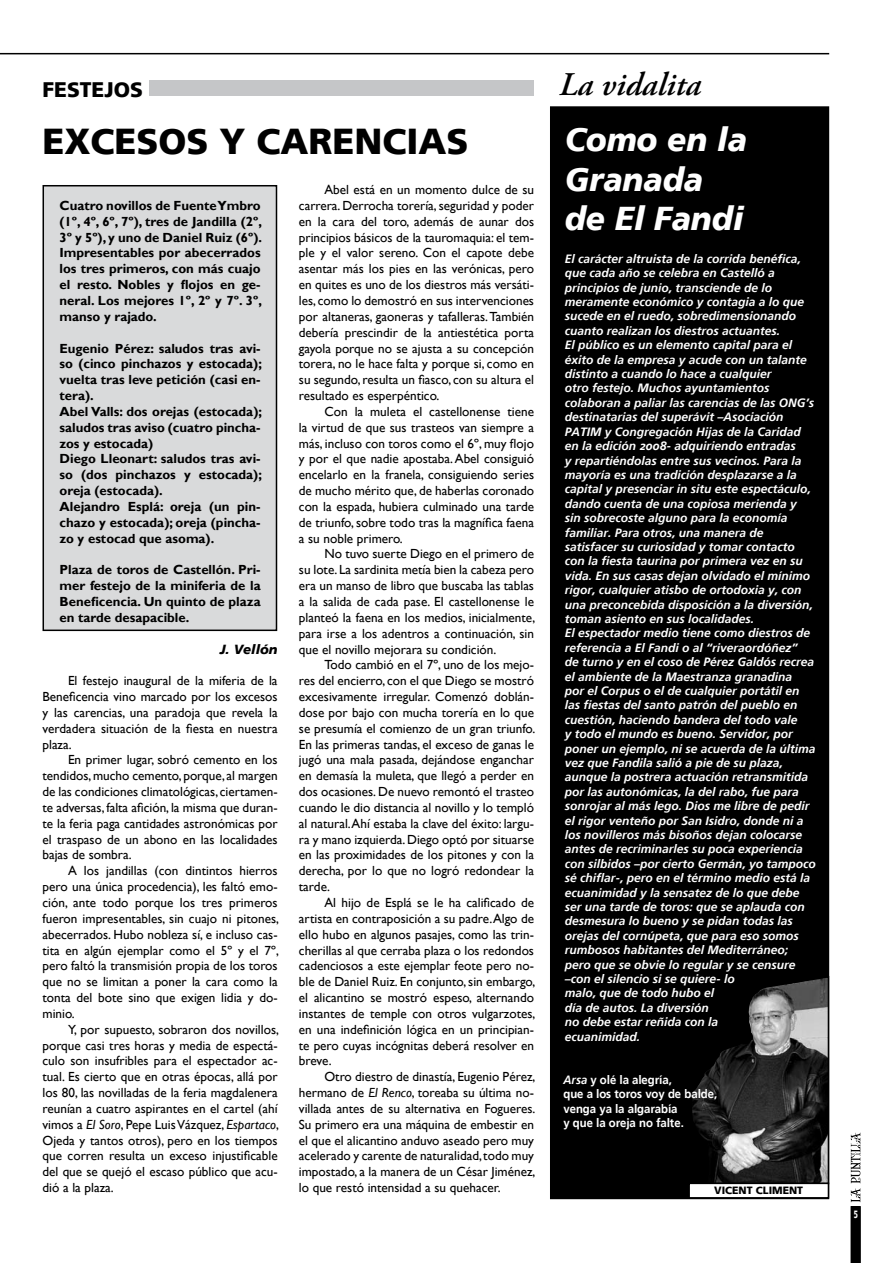
<style>
.page{position:relative;width:893px;height:1263px;background:#fff}
.page>*{position:absolute;margin:0;border:0;box-sizing:border-box;transform-origin:0 0}
.t1{font:900 36px "Frutiger";color:#000}
.t2{font:italic 900 33px/39.6px "Frutiger";color:#fff;scale:.96 1}
.t3{font:italic 600 33px "Adobe Garamond Pro";color:#000}
.t4{font:900 21px "Frutiger";color:#000}
.t5{font:13.2px/15.9px "Gill Sans";color:#000;text-align:justify}
.t6{font:700 13.2px/15.9px "Gill Sans";color:#000;text-align:justify}
.t7{font:italic 900 13.2px "Frutiger";color:#000}
.t8{font:italic 700 12px/14.4px "Frutiger Linotype";color:#fff}
.t9{font:700 12px/14.4px "Frutiger Linotype";color:#fff;scale:.94 1}
.t10{font:900 10.5px "Frutiger";color:#000}
.t11{font:900 10.5px "Frutiger";color:#fff;scale:.65 1}
.s1{font-style:italic}
</style>
<div class="page">
<hr style="left:0;top:53px;width:829px;height:1px;background:#000">
<svg style="left:850px;top:1132px;width:11px;height:131px"></svg>
<div style="left:43px;top:186px;width:233px;height:444px;background:#d9dadb"></div>
<div style="left:43px;top:185px;width:234px;height:446px;border:2px solid #000"></div>
<div style="left:149px;top:81px;width:385px;height:15px;background:#c5c6c8"></div>
<div style="left:551px;top:107px;width:277px;height:1091px;background:#000"></div>
<div style="left:550px;top:106px;width:279px;height:1093px;border:2px solid #000"></div>
<svg style="left:691px;top:975px;width:139px;height:210px"></svg>
<div style="left:689px;top:1183px;width:139px;height:15px;background:#fff"></div>
<div style="left:688px;top:1182px;width:141px;height:16px;border:2px solid #000"></div>
<h3 class="t4" style="left:43px;top:77px;width:102px">FESTEJOS</h3>
<h1 class="t1" style="left:43px;top:120px;width:428px">EXCESOS Y CARENCIAS</h1>
<p class="t6" style="left:60px;top:198px;width:204px">Cuatro novillos de Fuente Ymbro (1º, 4º, 6º, 7º), tres de Jandilla (2º, 3º y 5º), y uno de Daniel Ruiz (6º).<br>Impresentables por abecerrados los tres primeros, con más cuajo el resto. Nobles y flojos en ge&shy;neral. Los mejores 1º, 2º y 7º. 3º, manso y rajado.</p>
<p class="t6" style="left:60px;top:340px;width:204px;text-align:left">Eugenio Pérez: saludos tras avi&shy;so (cinco pinchazos y estocada); vuelta tras leve petición (casi en&shy;tera).<br>Abel Valls: dos orejas (estocada); saludos tras aviso (cuatro pincha&shy;zos y estocada)<br>Diego Lleonart: saludos tras avi&shy;so (dos pinchazos y estocada); oreja (estocada).<br>Alejandro Esplá: oreja (un pin&shy;chazo y estocada); oreja (pincha&shy;zo y estocad que asoma).</p>
<p class="t6" style="left:60px;top:562px;width:203px">Plaza de toros de Castellón. Pri&shy;mer festejo de la miniferia de la Beneficencia. Un quinto de plaza en tarde desapacible.</p>
<p class="t7" style="left:220px;top:641px;width:59px">J. Vellón</p>
<p class="t5" style="left:43px;top:673px;width:237px;text-indent:26px">El festejo inaugural de la miferia de la Beneficencia vino marcado por los excesos y las carencias, una paradoja que revela la verdadera situación de la fiesta en nuestra plaza.</p>
<p class="t5" style="left:43px;top:752px;width:237px;text-indent:26px">En primer lugar, sobró cemento en los tendidos, mucho cemento, porque, al margen de las condiciones climatológicas, ciertamen&shy;te adversas, falta afición, la misma que duran&shy;te la feria paga cantidades astronómicas por el traspaso de un abono en las localidades bajas de sombra.</p>
<p class="t5" style="left:43px;top:863px;width:238px;text-indent:26px">A los jandillas (con dintintos hierros pero una única procedencia), les faltó emo&shy;ción, ante todo porque los tres primeros fueron impresentables, sin cuajo ni pitones, abecerrados. Hubo nobleza sí, e incluso cas&shy;tita en algún ejemplar como el 5º y el 7º, pero faltó la transmisión propia de los toros que no se limitan a poner la cara como la tonta del bote sino que exigen lidia y do&shy;minio.</p>
<p class="t5" style="left:43px;top:1021px;width:238px;text-indent:26px">Y, por supuesto, sobraron dos novillos, porque casi tres horas y media de espectá&shy;culo son insufribles para el espectador ac&shy;tual. Es cierto que en otras épocas, allá por los 80, las novilladas de la feria magdalenera reunían a cuatro aspirantes en el cartel (ahí vimos a <span class="s1">El Soro</span>, Pepe Luis Vázquez, <span class="s1">Espartaco</span>, Ojeda y tantos otros), pero en los tiempos que corren resulta un exceso injustificable del que se quejó el escaso público que acu&shy;dió a la plaza.</p>
<p class="t5" style="left:299px;top:182px;width:237px;text-indent:26px">Abel está en un momento dulce de su carrera. Derrocha torería, seguridad y poder en la cara del toro, además de aunar dos principios básicos de la tauromaquia: el tem&shy;ple y el valor sereno. Con el capote debe asentar más los pies en las verónicas, pero en quites es uno de los diestros más versáti&shy;les, como lo demostró en sus intervenciones por altaneras, gaoneras y tafalleras. También debería prescindir de la antiestética porta gayola porque no se ajusta a su concepción torera, no le hace falta y porque si, como en su segundo, resulta un fiasco, con su altura el resultado es esperpéntico.</p>
<p class="t5" style="left:299px;top:404px;width:237px;text-indent:26px">Con la muleta el castellonense tiene la virtud de que sus trasteos van siempre a más, incluso con toros como el 6º, muy flojo y por el que nadie apostaba. Abel consiguió encelarlo en la franela, consiguiendo series de mucho mérito que, de haberlas coronado con la espada, hubiera culminado una tarde de triunfo, sobre todo tras la magnífica faena a su noble primero.</p>
<p class="t5" style="left:299px;top:546px;width:238px;text-indent:26px">No tuvo suerte Diego en el primero de su lote. La sardinita metía bien la cabeza pero era un manso de libro que buscaba las tablas a la salida de cada pase. El castellonense le planteó la faena en los medios, inicialmente, para irse a los adentros a continuación, sin que el novillo mejorara su condición.</p>
<p class="t5" style="left:299px;top:657px;width:238px;text-indent:26px">Todo cambió en el 7º, uno de los mejo&shy;res del encierro, con el que Diego se mostró excesivamente irregular. Comenzó doblán&shy;dose por bajo con mucha torería en lo que se presumía el comienzo de un gran triunfo.<br>En las primeras tandas, el exceso de ganas le jugó una mala pasada, dejándose enganchar en demasía la muleta, que llegó a perder en dos ocasiones. De nuevo remontó el trasteo cuando le dio distancia al novillo y lo templó al natural. Ahí estaba la clave del éxito: largu&shy;ra y mano izquierda. Diego optó por situarse en las proximidades de los pitones y con la derecha, por lo que no logró redondear la tarde.</p>
<p class="t5" style="left:299px;top:895px;width:238px;text-indent:26px">Al hijo de Esplá se le ha calificado de artista en contraposición a su padre.Algo de ello hubo en algunos pasajes, como las trin&shy;cherillas al que cerraba plaza o los redondos cadenciosos a este ejemplar feote pero no&shy;ble de Daniel Ruiz. En conjunto, sin embargo, el alicantino se mostró espeso, alternando instantes de temple con otros vulgarzotes, en una indefinición lógica en un principian&shy;te pero cuyas incógnitas deberá resolver en breve.</p>
<p class="t5" style="left:299px;top:1069px;width:238px;text-indent:26px">Otro diestro de dinastía, Eugenio Pérez, hermano de <span class="s1">El Renco</span>, toreaba su última no&shy;villada antes de su alternativa en Fogueres.<br>Su primero era una máquina de embestir en el que el alicantino anduvo aseado pero muy acelerado y carente de naturalidad, todo muy impostado, a la manera de un César Jiménez, lo que restó intensidad a su quehacer.</p>
<h2 class="t3" style="left:559px;top:66px;width:143px">La vidalita</h2>
<h2 class="t2" style="left:565px;top:120px;width:191px">Como en la<br>Granada de El Fandi</h2>
<p class="t8" style="left:565px;top:251px;width:252px">El carácter altruista de la corrida benéfica, que cada año se celebra en Castelló a principios de junio, transciende de lo meramente económico y contagia a lo que sucede en el ruedo, sobredimensionando cuanto realizan los diestros actuantes.<br>El público es un elemento capital para el éxito de la empresa y acude con un talante distinto a cuando lo hace a cualquier<br>otro festejo. Muchos ayuntamientos colaboran a paliar las carencias de las ONG’s destinatarias del superávit –Asociación PATIM y Congregación Hijas de la Caridad en la edición 2008- adquiriendo entradas<br>y repartiéndolas entre sus vecinos. Para la mayoría es una tradición desplazarse a la capital y presenciar in situ este espectáculo, dando cuenta de una copiosa merienda y sin sobrecoste alguno para la economía familiar. Para otros, una manera de satisfacer su curiosidad y tomar contacto con la fiesta taurina por primera vez en su vida. En sus casas dejan olvidado el mínimo rigor, cualquier atisbo de ortodoxia y, con una preconcebida disposición a la diversión, toman asiento en sus localidades.<br>El espectador medio tiene como diestros de referencia a El Fandi o al “riveraordóñez”<br>de turno y en el coso de Pérez Galdós recrea el ambiente de la Maestranza granadina<br>por el Corpus o el de cualquier portátil en las fiestas del santo patrón del pueblo en cuestión, haciendo bandera del todo vale<br>y todo el mundo es bueno. Servidor, por poner un ejemplo, ni se acuerda de la última vez que Fandila salió a pie de su plaza, aunque la postrera actuación retransmitida por las autonómicas, la del rabo, fue para sonrojar al más lego. Dios me libre de pedir el rigor venteño por San Isidro, donde ni a los novilleros más bisoños dejan colocarse antes de recriminarles su poca experiencia con silbidos –por cierto Germán, yo tampoco sé chiflar-, pero en el término medio está la ecuanimidad y la sensatez de lo que debe ser una tarde de toros: que se aplauda con desmesura lo bueno y se pidan todas las orejas del cornúpeta, que para eso somos rumbosos habitantes del Mediterráneo; pero que se obvie lo regular y se censure –con el silencio si se quiere- lo<br>malo, que de todo hubo el<br>día de autos. La diversión<br>no debe estar reñida con la<br>ecuanimidad.</p>
<p class="t9" style="left:563px;top:1072px;width:165px"><span class="s1">Arsa</span> y olé la alegría,<br>que a los toros voy de balde, venga ya la algarabía<br>y que la oreja no falte.</p>
<p class="t10" style="left:714px;top:1184px;width:90px">VICENT CLIMENT</p>
<p class="t11" style="left:854px;top:1207px;width:8px">5</p>
</div>
